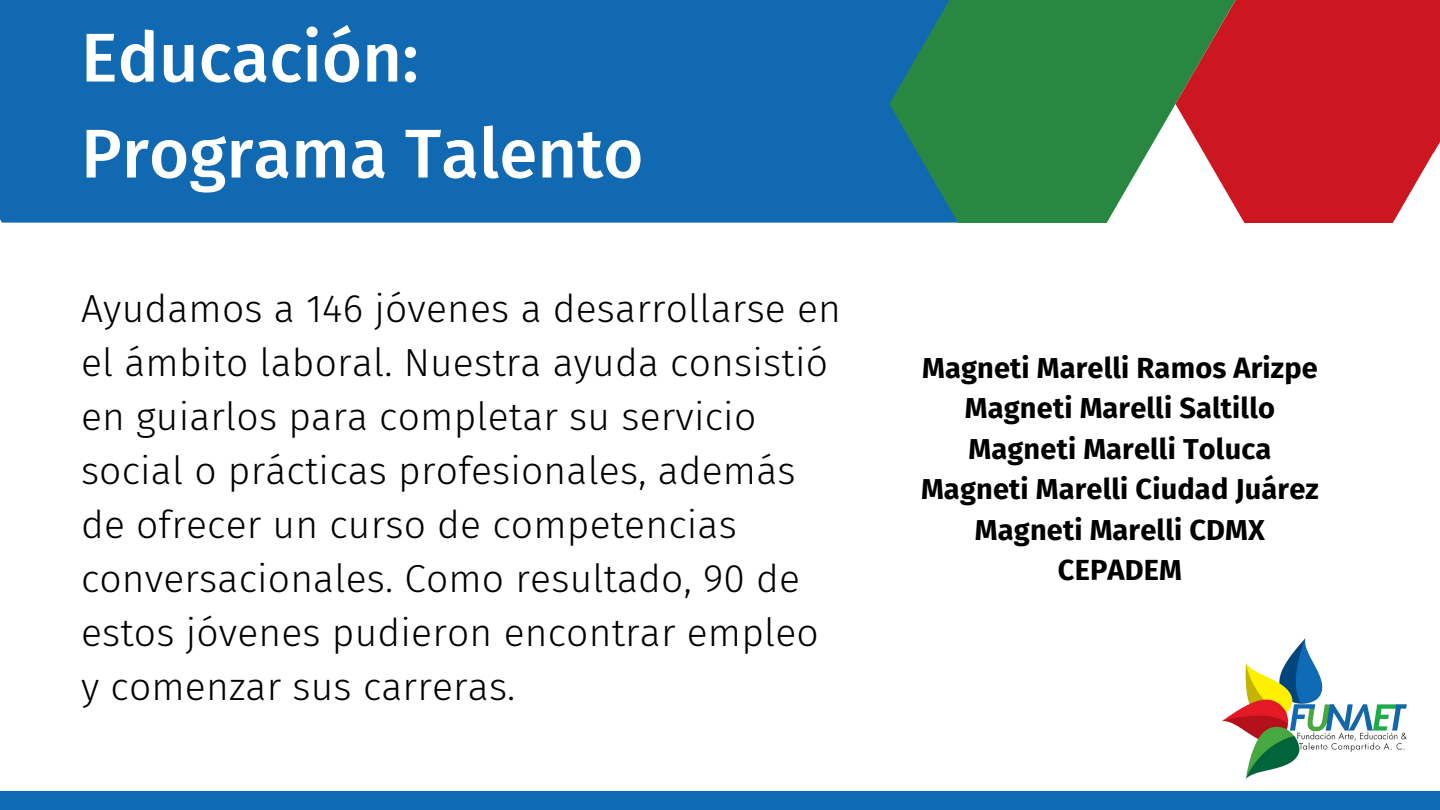
<style>
.page{position:relative;width:1440px;height:810px;background:#fff}
.page>*{position:absolute;margin:0;border:0;box-sizing:border-box;transform-origin:0 0}
.t1{font:500 69px/96px "Fira Sans";color:#fff}
.t2{font:300 39px/54px "Fira Sans";letter-spacing:.005em;color:#000}
.t3{font:700 29px "Fira Sans";letter-spacing:.005em;color:#000}
</style>
<div class="page">
<div style="left:0;top:0;width:1108px;height:223px;background:#1169b1"></div>
<svg style="left:889px;top:0;width:287px;height:223px;fill:#288740"></svg>
<svg style="left:1176px;top:0;width:264px;height:223px;background:#c83438"></svg>
<img style="left:1223px;top:638px;width:184px;height:141px">
<div style="left:0;top:792px;width:1440px;height:18px;background:#0f6bb6"></div>
<h1 class="t1" style="left:81px;top:10px;width:564px">Educación:<br>Programa Talento</h1>
<p class="t2" style="left:81px;top:282px;width:762px">Ayudamos a 146 jóvenes a desarrollarse en el ámbito laboral. Nuestra ayuda consistió en guiarlos para completar su servicio social o prácticas profesionales, además de ofrecer un curso de competencias conversacionales. Como resultado, 90 de estos jóvenes pudieron encontrar empleo y comenzar sus carreras.</p>
<p class="t3" style="left:922px;top:351px;width:397px">Magneti Marelli Ramos Arizpe</p>
<h2 class="t3" style="left:965px;top:391px;width:312px">Magneti Marelli Saltillo</h2>
<p class="t3" style="left:969px;top:432px;width:304px">Magneti Marelli Toluca</p>
<p class="t3" style="left:921px;top:472px;width:399px">Magneti Marelli Ciudad Juárez</p>
<p class="t3" style="left:975px;top:513px;width:292px">Magneti Marelli CDMX</p>
<p class="t3" style="left:1058px;top:553px;width:126px">CEPADEM</p>
</div>
